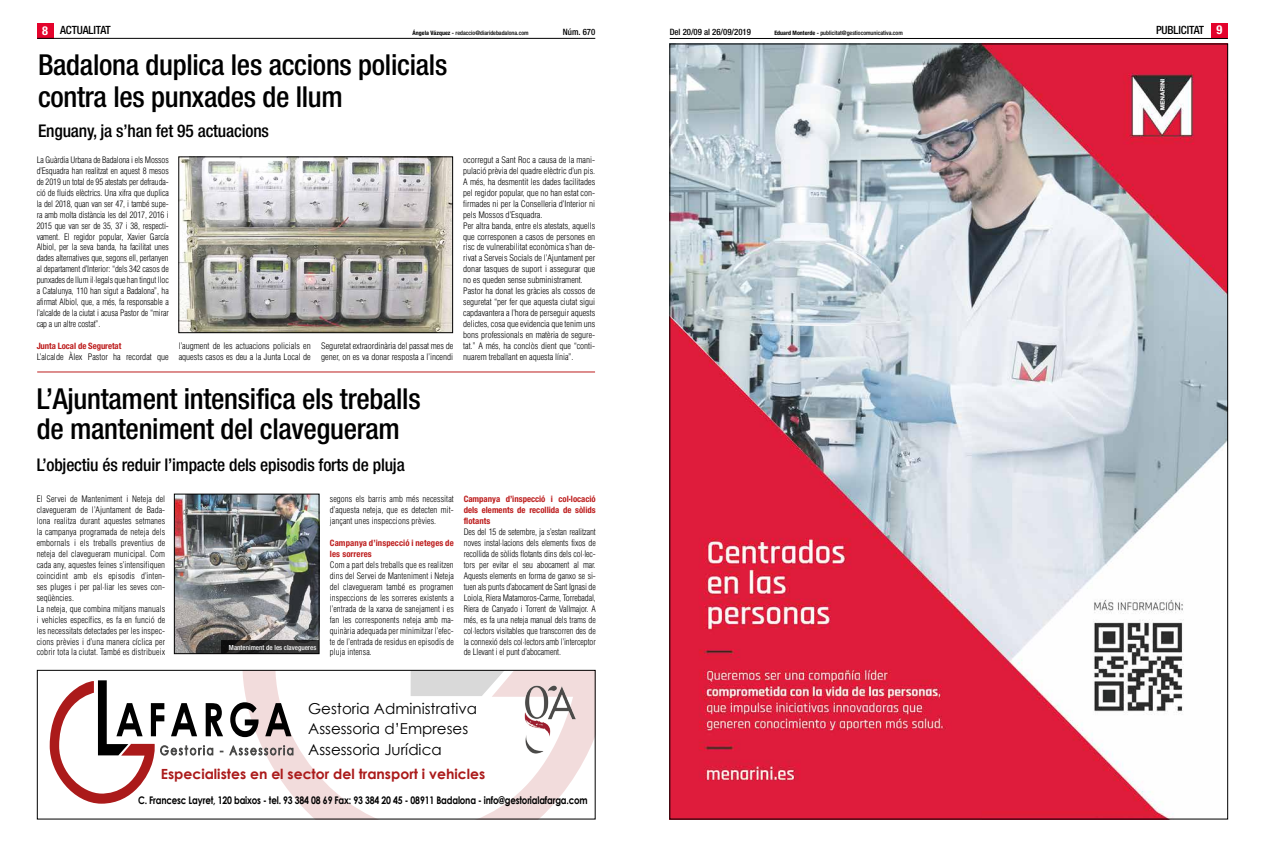
<style>
.page{position:relative;width:1265px;height:844px;background:#fff}
.page>*{position:absolute;margin:0;border:0;box-sizing:border-box;transform-origin:0 0}
.t1{font:500 condensed 28.88px/32.4px "Helvetica Neue";letter-spacing:-.01em;color:#000}
.t2{font:500 condensed 17.5px "Helvetica Neue";letter-spacing:-.01em;color:#000}
.t3{font:15.05px/20.7px "Century Gothic";color:#000}
.t4{font:700 14px "Century Gothic";color:#ab1a1a}
.t5{font:500 condensed 11.38px "Helvetica Neue";letter-spacing:-.01em;color:#000}
.t6{font:700 10.5px "Century Gothic";letter-spacing:-.02em;color:#000;scale:.83 1}
.t7{font:300 condensed 8.75px/10.9px "Helvetica";color:#000;text-align:justify}
.t8{font:300 condensed 8.75px/10.9px "Helvetica";color:#000;scale:1.04 1}
.t9{font:700 condensed 8.75px/10.9px "Helvetica Neue";color:#bd1d1d;text-align:justify}
.t10{font:500 condensed 8.75px "Helvetica Neue";color:#000}
.t11{font:500 condensed 7px "Helvetica Neue";color:#fff}
.t12{font:500 condensed 6.04px "Helvetica Neue";color:#000}
.s1{font-weight:700;font-size:12.25px;color:#fff}
.s2{font-weight:700}
</style>
<div class="page">
<div style="left:1211px;top:23px;width:17px;height:15px;background:#e4032c"></div>
<hr style="left:670px;top:38px;width:558px;height:1px;background:#000">
<div style="left:37px;top:24px;width:17px;height:15px;background:#e4032c"></div>
<hr style="left:37px;top:38px;width:558px;height:1px;background:#000">
<img style="left:672px;top:46px;width:554px;height:771px">
<svg style="left:242px;top:672px;width:351px;height:145px"></svg>
<svg style="left:411px;top:672px;width:106px;height:24px;background:#e0dddd"></svg>
<svg style="left:50px;top:680px;width:244px;height:123px"></svg>
<img style="left:518px;top:677px;width:66px;height:83px">
<div style="left:37px;top:670px;width:558px;height:149px;border:1px solid #000"></div>
<img style="left:181px;top:159px;width:270px;height:172px">
<div style="left:179px;top:157px;width:274px;height:176px;border:1px solid #000"></div>
<img style="left:176px;top:496px;width:141px;height:155px">
<div style="left:174px;top:494px;width:145px;height:159px;border:1px solid #000"></div>
<svg style="left:221px;top:639px;width:98px;height:14px"></svg>
<hr style="left:37px;top:372px;width:558px;height:1px;background:#bd1d1d">
<h3 class="t5" style="left:42px;top:24px;width:70px"><span class="s1">8</span> ACTUALITAT</h3>
<p class="t12" style="left:413px;top:29px;width:117px"><span class="s2">Ángela Vázquez -</span> redaccio@diaridebadalona.com</p>
<p class="t12" style="left:774px;top:29px;width:130px"><span class="s2">Eduard Monterde -</span> publicitat@gestiocomunicativa.com</p>
<h3 class="t5" style="left:1156px;top:23px;width:68px">PUBLICITAT <span class="s1">9</span></h3>
<p class="t10" style="left:563px;top:27px;width:34px">Núm. 670</p>
<p class="t10" style="left:670px;top:26px;width:83px">Del 20/09 al 26/09/2019</p>
<h1 class="t1" style="left:38px;top:48px;width:411px">Badalona duplica les accions policials contra les punxades de llum</h1>
<h2 class="t2" style="left:38px;top:121px;width:233px">Enguany, ja s’han fet 95 actuacions</h2>
<p class="t7" style="left:37px;top:154px;width:134px">La Guàrdia Urbana de Badalona i els Mossos d’Esquadra han realitzat en aquest 8 mesos de 2019 un total de 95 atestats per defrauda&shy;ció de fluids elèctrics. Una xifra que duplica la del 2018, quan van ser 47, i també supe&shy;ra amb molta distància les del 2017, 2016 i 2015 que van ser de 35, 37 i 38, respecti&shy;vament. El regidor popular, Xavier García Albiol, per la seva banda, ha facilitat unes dades alternatives que, segons ell, pertanyen al departament d’Interior: “dels 342 casos de punxades de llum il·legals que han tingut lloc a Catalunya, 110 han sigut a Badalona”, ha afirmat Albiol, que, a més, fa responsable a l’alcalde de la ciutat i acusa Pastor de “mirar cap a un altre costat”.</p>
<p class="t9" style="left:37px;top:340px;width:86px">Junta Local de Seguretat</p>
<p class="t8" style="left:37px;top:351px;width:129px">L’alcalde Àlex Pastor ha recordat que</p>
<p class="t8" style="left:179px;top:340px;width:129px">l’augment de les actuacions policials en aquests casos es deu a la Junta Local de</p>
<p class="t8" style="left:321px;top:340px;width:128px">Seguretat extraordinària del passat mes de gener, on es va donar resposta a l’incendi</p>
<p class="t8" style="left:463px;top:154px;width:129px">ocorregut a Sant Roc a causa de la mani&shy;pulació prèvia del quadre elèctric d’un pis.<br>A més, ha desmentit les dades facilitades pel regidor popular, que no han estat con&shy;firmades ni per la Conselleria d’Interior ni pels Mossos d’Esquadra.<br>Per altra banda, entre els atestats, aquells que corresponen a casos de persones en risc de vulnerabilitat econòmica s’han de&shy;rivat a Serveis Socials de l’Ajuntament per donar tasques de suport i assegurar que no es queden sense subministrament.<br>Pastor ha donat les gràcies als cossos de seguretat “per fer que aquesta ciutat sigui capdavantera a l’hora de perseguir aquests delictes, cosa que evidencia que tenim uns bons professionals en matèria de segure&shy;tat.” A més, ha conclòs dient que “conti&shy;nuarem treballant en aquesta línia”.</p>
<h1 class="t1" style="left:37px;top:382px;width:385px;line-height:30.6px">L’Ajuntament intensifica els treballs de manteniment del clavegueram</h1>
<h2 class="t2" style="left:37px;top:454px;width:370px">L’objectiu és reduir l’impacte dels episodis forts de pluja</h2>
<p class="t7" style="left:37px;top:493px;width:130px;text-align:left">El Servei de Manteniment i Neteja del clavegueram de l’Ajuntament de Bada&shy;lona realitza durant aquestes setmanes la campanya programada de neteja dels embornals i els treballs preventius de neteja del clavegueram municipal. Com cada any, aquestes feines s’intensifiquen coincidint amb els episodis d’inten&shy;ses pluges i per pal·liar les seves con&shy;seqüències.<br>La neteja, que combina mitjans manuals i vehicles específics, es fa en funció de les necessitats detectades per les inspec&shy;cions prèvies i d’una manera cíclica per cobrir tota la ciutat. També es distribueix</p>
<p class="t7" style="left:330px;top:493px;width:125px">segons els barris amb més necessitat d’aquesta neteja, que es detecten mit&shy;jançant unes inspeccions prèvies.</p>
<p class="t9" style="left:330px;top:537px;width:125px">Campanya d’inspecció i neteges de les sorreres</p>
<p class="t7" style="left:330px;top:559px;width:125px">Com a part dels treballs que es realitzen dins del Servei de Manteniment i Neteja del clavegueram també es programen inspeccions de les sorreres existents a l’entrada de la xarxa de sanejament i es fan les corresponents neteja amb ma&shy;quinària adequada per minimitzar l’efec&shy;te de l’entrada de residus en episodis de pluja intensa.</p>
<p class="t11" style="left:229px;top:642px;width:89px">Manteniment de les clavegueres</p>
<p class="t9" style="left:464px;top:493px;width:134px">Campanya d’inspecció i col·locació dels elements de recollida de sòlids flotants</p>
<p class="t7" style="left:464px;top:526px;width:134px">Des del 15 de setembre, ja s’estan realitzant noves instal·lacions dels elements fixos de recollida de sòlids flotants dins dels col·lec&shy;tors per evitar el seu abocament al mar.<br>Aquests elements en forma de ganxo se si&shy;tuen als punts d’abocament de Sant Ignasi de Loiola, Riera Matamoros-Carme, Torrebadal, Riera de Canyado i Torrent de Vallmajor. A més, es fa una neteja manual dels trams de col·lectors visitables que transcorren des de la connexió dels col·lectors amb l’interceptor de Llevant i el punt d’abocament.</p>
<h3 class="t3" style="left:308px;top:697px;width:171px">Gestoria Administrativa<br>Assessoria d’Empreses<br>Assessoria Jurídica</h3>
<h3 class="t4" style="left:161px;top:765px;width:326px">Especialistes en el sector del transport i vehicles</h3>
<p class="t6" style="left:138px;top:793px;width:543px">C. Francesc Layret, 120 baixos - tel. 93 384 08 69 Fax: 93 384 20 45 - 08911 Badalona - info@gestorialafarga.com</p>
</div>
